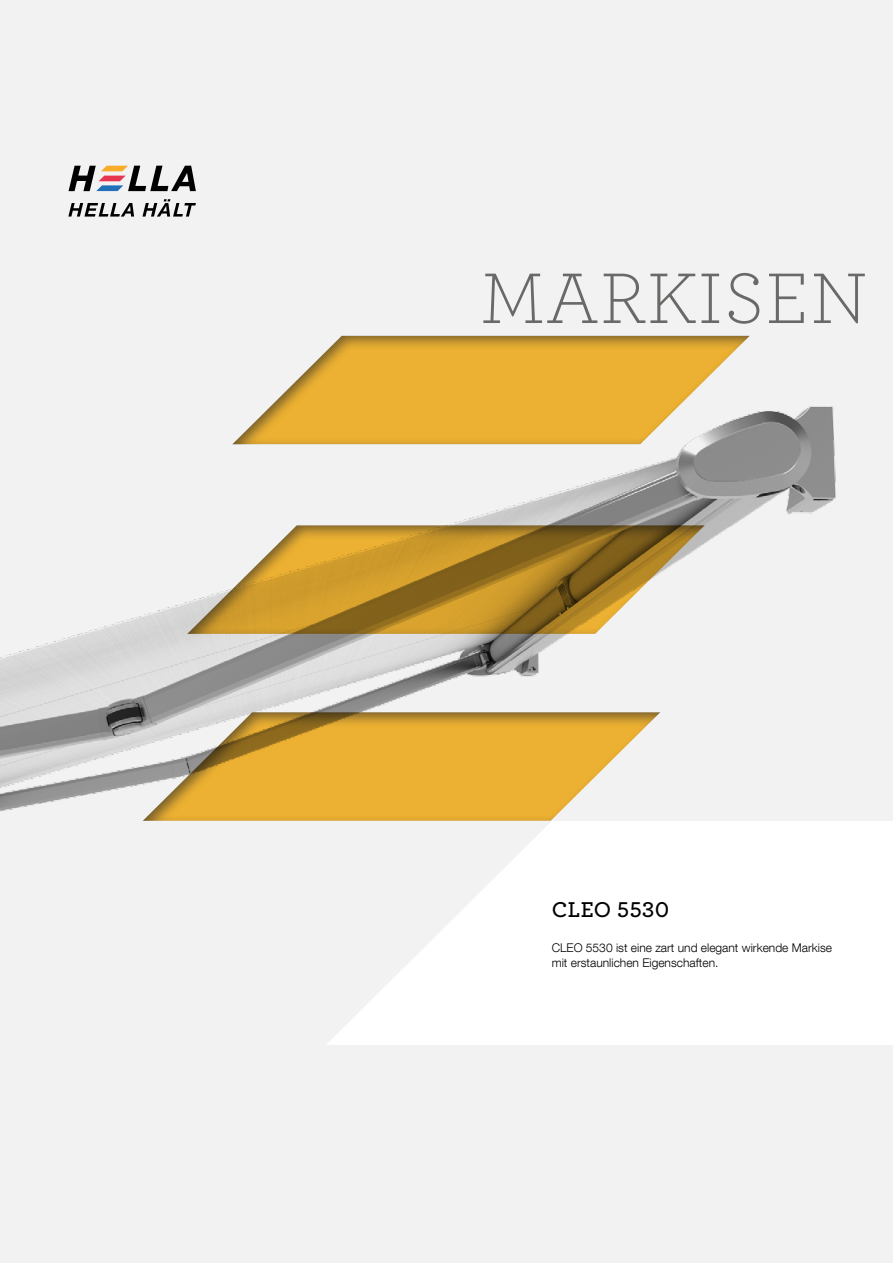
<style>
.page{position:relative;width:893px;height:1263px;background:#f2f2f2}
.page>*{position:absolute;margin:0;border:0;box-sizing:border-box;transform-origin:0 0}
.t1{font:300 75px "Archer";letter-spacing:.02em;color:#6f6f6e}
.t2{font:600 22.5px "Archer";letter-spacing:.02em;color:#000}
.t3{font:300 12px/14.2px "Helvetica Neue LT Com";color:#000}
</style>
<div class="page">
<img style="left:0;top:165px;width:836px;height:647px">
<div style="left:141px;top:334px;width:610px;height:487px;background:#000;opacity:.6"></div>
<svg style="left:327px;top:821px;width:566px;height:224px;fill:#fff"></svg>
<svg style="left:69px;top:166px;width:127px;height:25px"></svg>
<svg style="left:68px;top:203px;width:66px;height:14px"></svg>
<svg style="left:142px;top:199px;width:54px;height:18px"></svg>
<h1 class="t1" style="left:480px;top:249px;width:388px">MARKISEN</h1>
<h2 class="t2" style="left:552px;top:893px;width:119px">CLEO 5530</h2>
<p class="t3" style="left:552px;top:941px;width:282px">CLEO 5530 ist eine zart und elegant wirkende Markise mit erstaunlichen Eigenschaften.</p>
</div>
